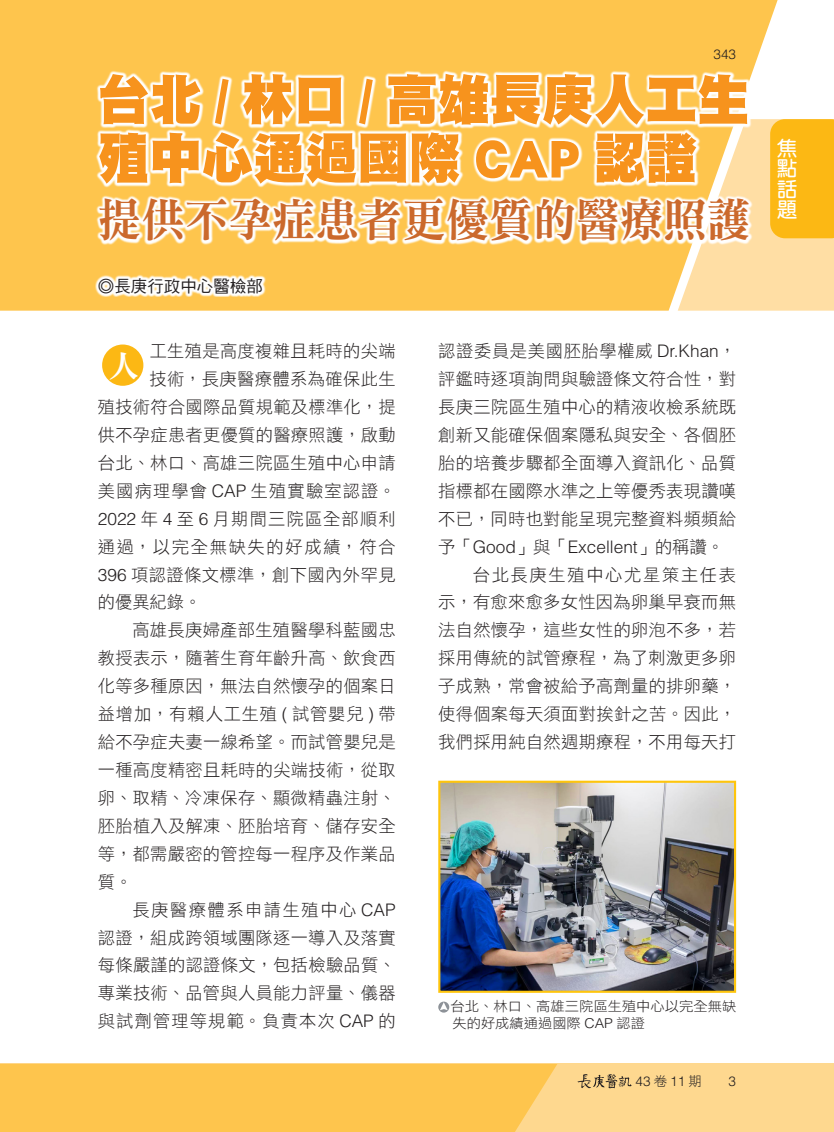
<style>
.page{position:relative;width:834px;height:1132px;background:#fff}
.page>*{position:absolute;margin:0;border:0;box-sizing:border-box;transform-origin:0 0}
._001標題_副標{font:54px/58.5px "DF Hei Std W12";color:#f7931d;scale:.96 1}
._001標題_副標-2{font:45.75px "DF Ming Std W9";color:#cb692c;scale:.95 1}
.大標字-第一1反白大字{font:31.5px "DF Ming Std W9";color:#fff}
.t1{font:700 20.25px/20.2px "AR Yuan B5";color:#fff;text-align:justify}
._005內文-推出{font:17.25px/27.9px "DF Hei Std W3";letter-spacing:.02em;color:#231f20;text-align:justify}
._005內文-齊頭{font:17.25px "DF Hei Std W3";letter-spacing:.02em;color:#231f20}
._005內文-齊頭-2{font:17.25px "DF Hei Std W3";letter-spacing:.065em;color:#231f20}
._005內文-齊頭-3{font:17.25px "DF Hei Std W3";letter-spacing:.095em;color:#231f20}
._002-作者{font:16.5px "DF Hei Std W5";color:#231f20}
._005圖說{font:13.5px/16.5px "DF Hei Std W3";color:#231f20;scale:1.05 1}
.頁碼{font:300 13.5px "Helvetica LT Std";color:#231f20}
.s1{font-family:"Helvetica LT Std";font-weight:300}
.s2{font-family:"DF Hei Std W3";font-weight:400}
</style>
<div class="page">
<div style="left:0;top:1063px;width:833px;height:68px;background:#fed88f"></div>
<div style="left:0;top:1064px;width:557px;height:67px;background:#fec54d"></div>
<div style="left:0;top:0;width:777px;height:310px;background:#fec54d"></div>
<svg style="left:95px;top:70px;width:657px;height:227px"></svg>
<div style="left:102px;top:344px;width:41px;height:41px;background:#fcb814;border-radius:50%"></div>
<svg style="left:438px;top:1001px;width:11px;height:11px"></svg>
<svg style="left:440px;top:1001px;width:7px;height:8px"></svg>
<img style="left:441px;top:783px;width:292px;height:206px">
<div style="left:438px;top:780px;width:298px;height:212px;border:2px solid #fec50d"></div>
<svg style="left:577px;top:1074px;width:54px;height:13px"></svg>
<svg style="left:677px;top:119px;width:156px;height:191px"></svg>
<p class="頁碼" style="left:713px;top:46px;width:24px">343</p>
<p class="_001標題_副標" style="left:98px;top:69px;width:680px">台北 / 林口 / 高雄長庚人工生殖中心通過國際 CAP 認證　</p>
<p class="_001標題_副標-2" style="left:98px;top:195px;width:688px">提供不孕症患者更優質的醫療照護</p>
<p class="_002-作者" style="left:98px;top:277px;width:183px">◎長庚行政中心醫檢部　</p>
<p class="_005內文-齊頭" style="left:150px;top:341px;width:247px">工生殖是高度複雜且耗時的尖端</p>
<p class="_005內文-齊頭" style="left:149px;top:369px;width:248px">技術，長庚醫療體系為確保此生</p>
<p class="_005內文-齊頭" style="left:98px;top:397px;width:299px">殖技術符合國際品質規範及標準化，提</p>
<p class="_005內文-齊頭" style="left:98px;top:425px;width:299px">供不孕症患者更優質的醫療照護，啟動</p>
<p class="_005內文-齊頭" style="left:98px;top:453px;width:299px">台北、林口、高雄三院區生殖中心申請</p>
<p class="_005內文-齊頭-2" style="left:98px;top:481px;width:299px">美國病理學會 <span class="s1">CAP</span> 生殖實驗室認證。</p>
<p class="_005內文-齊頭-2" style="left:98px;top:509px;width:299px"><span class="s1">2022</span> 年 <span class="s1">4</span> 至 <span class="s1">6</span> 月期間三院區全部順利</p>
<p class="_005內文-齊頭-3" style="left:98px;top:537px;width:299px">通過，以完全無缺失的好成績，符合</p>
<p class="_005內文-齊頭" style="left:98px;top:564px;width:299px"><span class="s1">396</span> 項認證條文標準，創下國內外罕見</p>
<p class="_005內文-齊頭" style="left:98px;top:592px;width:105px">的優異紀錄。</p>
<p class="_005內文-推出" style="left:98px;top:615px;width:299px;text-indent:34px">高雄長庚婦產部生殖醫學科藍國忠教授表示，隨著生育年齡升高、飲食西化等多種原因，無法自然懷孕的個案日益增加，有賴人工生殖 <span class="s1">(</span> 試管嬰兒 <span class="s1">)</span> 帶給不孕症夫妻一線希望。而試管嬰兒是一種高度精密且耗時的尖端技術，從取卵、取精、冷凍保存、顯微精蟲注射、胚胎植入及解凍、胚胎培育、儲存安全等，都需嚴密的管控每一程序及作業品質。</p>
<p class="_005內文-推出" style="left:98px;top:894px;width:299px;text-indent:34px">長庚醫療體系申請生殖中心 <span class="s1">CAP</span>認證，組成跨領域團隊逐一導入及落實每條嚴謹的認證條文，包括檢驗品質、專業技術、品管與人員能力評量、儀器與試劑管理等規範。負責本次 <span class="s1">CAP</span> 的</p>
<p class="大標字-第一1反白大字" style="left:108px;top:348px;width:33px">人</p>
<p class="_005內文-推出" style="left:438px;top:336px;width:299px">認證委員是美國胚胎學權威 <span class="s1">Dr.Khan</span>，評鑑時逐項詢問與驗證條文符合性，對長庚三院區生殖中心的精液收檢系統既創新又能確保個案隱私與安全、各個胚胎的培養步驟都全面導入資訊化、品質指標都在國際水準之上等優秀表現讚嘆不已，同時也對能呈現完整資料頻頻給予「<span class="s1">Good</span>」與「<span class="s1">Excellent</span>」的稱讚。</p>
<p class="_005內文-推出" style="left:438px;top:560px;width:299px;text-indent:34px">台北長庚生殖中心尤星策主任表示，有愈來愈多女性因為卵巢早衰而無法自然懷孕，這些女性的卵泡不多，若採用傳統的試管療程，為了刺激更多卵子成熟，常會被給予高劑量的排卵藥，使得個案每天須面對挨針之苦。因此，我們採用純自然週期療程，不用每天打</p>
<p class="_005圖說" style="left:450px;top:997px;width:273px">台北、林口、高雄三院區生殖中心以完全無缺失的好成績通過國際 <span class="s1">CAP</span> 認證</p>
<p class="頁碼" style="left:635px;top:1072px;width:68px">43<span class="s2">卷</span>11<span class="s2">期</span></p>
<p class="頁碼" style="left:728px;top:1072px;width:9px">3</p>
<p class="t1" style="left:776px;top:138px;width:21px">焦點話題</p>
</div>
